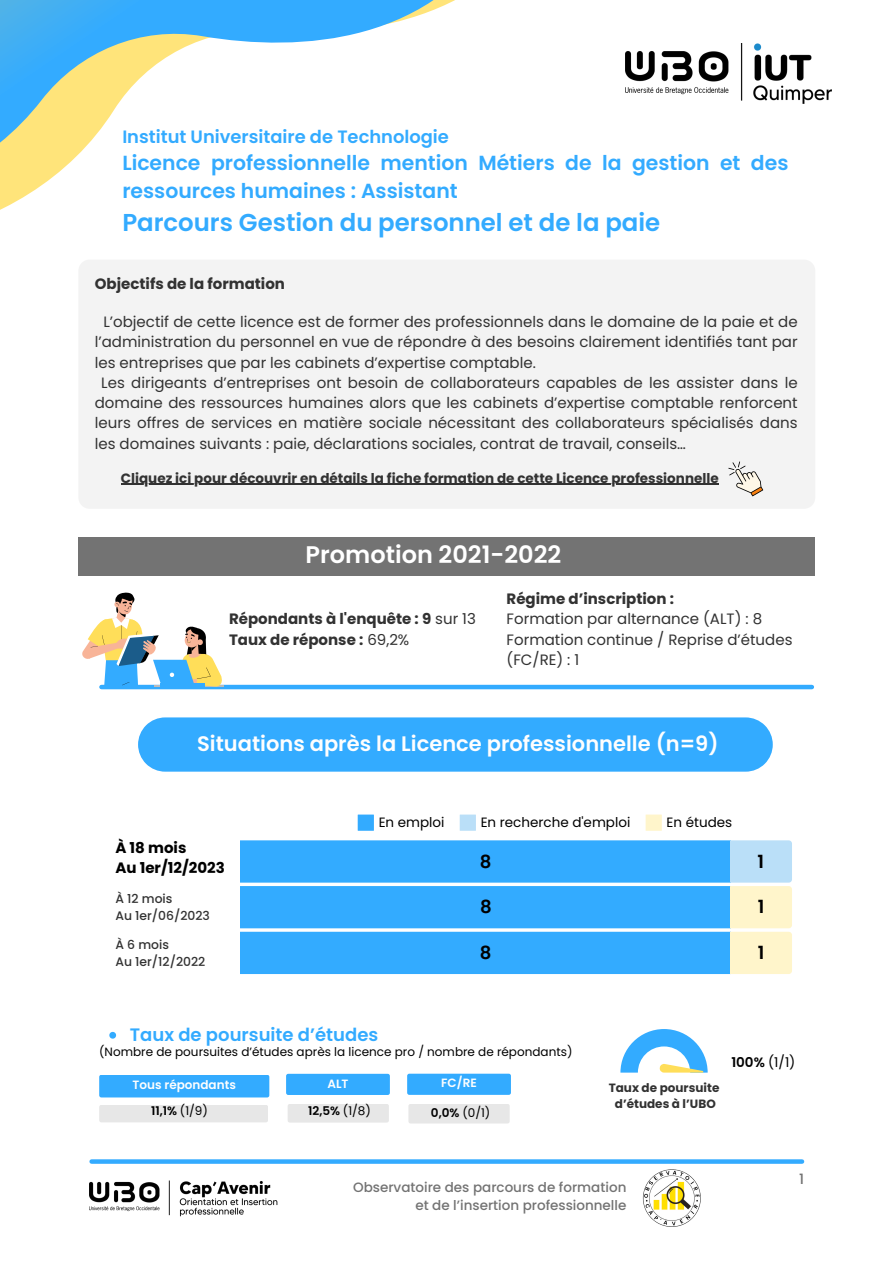
<style>
.page{position:relative;width:894px;height:1264px;background:#fff}
.page>*{position:absolute;margin:0;border:0;box-sizing:border-box;transform-origin:0 0}
.t1{font:600 24.45px "Poppins";color:#33abff}
.t2{font:600 24px "Poppins";color:#fff}
.t3{font:600 21px "Poppins";color:#fefefe}
.t4{font:600 20.4px/28.2px "Poppins";color:#33abff}
.t5{font:600 18.15px "Poppins";color:#000}
.t6{font:600 18px "Poppins";color:#33abff}
.t7{font:600 17.85px "Poppins";color:#33abff}
.t8{font:15px/20.2px "Poppins";color:#323232}
.t9{font:700 15px/20.2px "Poppins";color:#323232}
.t10{font:700 15px/20.7px "Poppins";color:#000}
.t11{font:500 14.25px "Poppins";color:#737373}
.t12{font:700 13.5px "Poppins";color:#323232}
.t13{font:500 13.5px/18px "Poppins";color:#737373;text-align:right}
.t14{font:13.5px "Poppins";color:#000}
.t15{font:500 12.3px/17.1px "Poppins";color:#323232}
.t16{font:12px "Poppins";color:#000}
.t17{font:700 12px "Poppins";color:#323232}
.t18{font:600 12px "Poppins";color:#fefefe}
.t19{font:600 12px "Poppins";color:#000}
.s1{font-weight:400}
.s2{font-weight:700}
.s3{font-weight:600}
</style>
<div class="page">
<svg style="left:92px;top:1159px;width:709px;height:4px;background:#42b1ff"></svg>
<svg style="left:0;top:0;width:455px;height:210px"></svg>
<div style="left:101px;top:684px;width:710px;height:5px;background:#33abff"></div>
<div style="left:78px;top:537px;width:737px;height:38px;background:#737373"></div>
<hr style="left:154px;top:685px;width:69px;height:2px;background:#000">
<svg style="left:82px;top:592px;width:140px;height:95px"></svg>
<div style="left:78px;top:259px;width:737px;height:250px;background:#f3f3f3;border-radius:11px"></div>
<svg style="left:728px;top:461px;width:35px;height:35px"></svg>
<svg style="left:357px;top:814px;width:17px;height:16px"></svg>
<svg style="left:459px;top:814px;width:17px;height:16px"></svg>
<svg style="left:645px;top:814px;width:16px;height:16px"></svg>
<svg style="left:240px;top:840px;width:551px;height:134px;background:#50b6fb"></svg>
<div style="left:138px;top:717px;width:634px;height:54px;background:#33abff"></div>
<svg style="left:620px;top:1029px;width:87px;height:43px"></svg>
<div style="left:99px;top:1075px;width:170px;height:22px;background:#33abff"></div>
<div style="left:99px;top:1105px;width:169px;height:17px;background:#e7e7e7"></div>
<div style="left:286px;top:1073px;width:104px;height:21px;background:#33abff"></div>
<div style="left:288px;top:1104px;width:101px;height:18px;background:#e7e7e7"></div>
<div style="left:407px;top:1073px;width:104px;height:21px;background:#33abff"></div>
<div style="left:408px;top:1104px;width:101px;height:19px;background:#e7e7e7"></div>
<img style="left:625px;top:43px;width:206px;height:60px">
<hr style="left:121px;top:484px;width:597px;height:1px;background:#323232">
<svg style="left:109px;top:1031px;width:7px;height:7px"></svg>
<img style="left:89px;top:1180px;width:188px;height:36px">
<img style="left:642px;top:1169px;width:59px;height:58px">
<h4 class="t7" style="left:122px;top:124px;width:328px">Institut Universitaire de Technologie</h4>
<h4 class="t4" style="left:122px;top:149px;width:667px">Licence professionnelle mention Métiers de la gestion et des ressources humaines : Assistant</h4>
<h4 class="t1" style="left:122px;top:205px;width:539px">Parcours Gestion du personnel et de la paie</h4>
<p class="t9" style="left:95px;top:273px;width:192px">Objectifs de la formation</p>
<h2 class="t8" style="left:103px;top:312px;width:695px">L’objectif de cette licence est de former des professionnels dans le domaine de la paie et de</h2>
<h2 class="t8" style="left:95px;top:332px;width:704px">l’administration du personnel en vue de répondre à des besoins clairement identifiés tant par</h2>
<h2 class="t8" style="left:95px;top:352px;width:442px">les entreprises que par les cabinets d’expertise comptable.</h2>
<h2 class="t8" style="left:101px;top:372px;width:697px">Les dirigeants d’entreprises ont besoin de collaborateurs capables de les assister dans le</h2>
<h2 class="t8" style="left:95px;top:393px;width:704px">domaine des ressources humaines alors que les cabinets d’expertise comptable renforcent</h2>
<h2 class="t8" style="left:95px;top:413px;width:704px">leurs offres de services en matière sociale nécessitant des collaborateurs spécialisés dans</h2>
<h2 class="t8" style="left:95px;top:433px;width:592px">les domaines suivants : paie, déclarations sociales, contrat de travail, conseils…</h2>
<h4 class="t12" style="left:121px;top:468px;width:599px">Cliquez ici pour découvrir en détails la fiche formation de cette Licence professionnelle</h4>
<p class="t2" style="left:294px;top:537px;width:243px">Promotion 2021-202</p>
<h1 class="t2" style="left:305px;top:538px;width:257px">Promotion 2021-2022</h1>
<p class="t9" style="left:229px;top:609px;width:248px">Répondants à l'enquête : 9 <span class="s1">sur 13<br></span>Taux de réponse : <span class="s1">69,2%</span></p>
<h1 class="t8" style="left:506px;top:588px;width:287px"><span class="s2">Régime d’inscription :<br></span>Formation par alternance (ALT) : 8<br>Formation continue / Reprise d’études (FC/RE) : 1</h1>
<p class="t3" style="left:197px;top:729px;width:523px">Situations après la Licence professionnelle (n=9)</p>
<p class="t10" style="left:115px;top:837px;width:111px">À 18 mois<br>Au 1er/12/2023</p>
<p class="t15" style="left:115px;top:889px;width:96px">À 12 mois<br>Au 1er/06/2023</p>
<p class="t15" style="left:115px;top:935px;width:91px">À 6 mois<br>Au 1er/12/2022</p>
<p class="t14" style="left:378px;top:812px;width:67px">En emploi</p>
<p class="t14" style="left:480px;top:812px;width:151px">En recherche d'emploi</p>
<p class="t14" style="left:666px;top:812px;width:67px">En études</p>
<p class="t5" style="left:479px;top:848px;width:13px">8</p>
<p class="t5" style="left:480px;top:894px;width:13px">8</p>
<p class="t5" style="left:479px;top:939px;width:13px">8</p>
<p class="t5" style="left:757px;top:848px;width:8px">1</p>
<p class="t5" style="left:757px;top:894px;width:8px">1</p>
<p class="t5" style="left:757px;top:939px;width:8px">1</p>
<h5 class="t6" style="left:130px;top:1021px;width:250px">Taux de poursuite d’études</h5>
<p class="t16" style="left:99px;top:1043px;width:474px">(Nombre de poursuites d’études après la licence pro / nombre de répondants)</p>
<h2 class="t18" style="left:132px;top:1076px;width:105px">Tous répondants</h2>
<h4 class="t18" style="left:327px;top:1074px;width:23px">ALT</h4>
<h6 class="t18" style="left:441px;top:1074px;width:37px">FC/RE</h6>
<h6 class="t19" style="left:151px;top:1102px;width:58px">11,1% <span class="s1">(1/9)</span></h6>
<p class="t19" style="left:308px;top:1102px;width:64px">12,5% <span class="s1">(1/8)</span></p>
<p class="t16" style="left:431px;top:1104px;width:61px"><span class="s3">0,0%</span> (0/1)</p>
<h5 class="t17" style="left:608px;top:1079px;width:112px">Taux de poursuite</h5>
<p class="t17" style="left:614px;top:1095px;width:102px">d’études à l’UBO</p>
<p class="t14" style="left:731px;top:1053px;width:66px"><span class="s3">100%</span> (1/1)</p>
<p class="t13" style="left:353px;top:1178px;width:275px">Observatoire des parcours de formation et de l’insertion professionnelle</p>
<h5 class="t11" style="left:799px;top:1169px;width:6px">1</h5>
</div>
